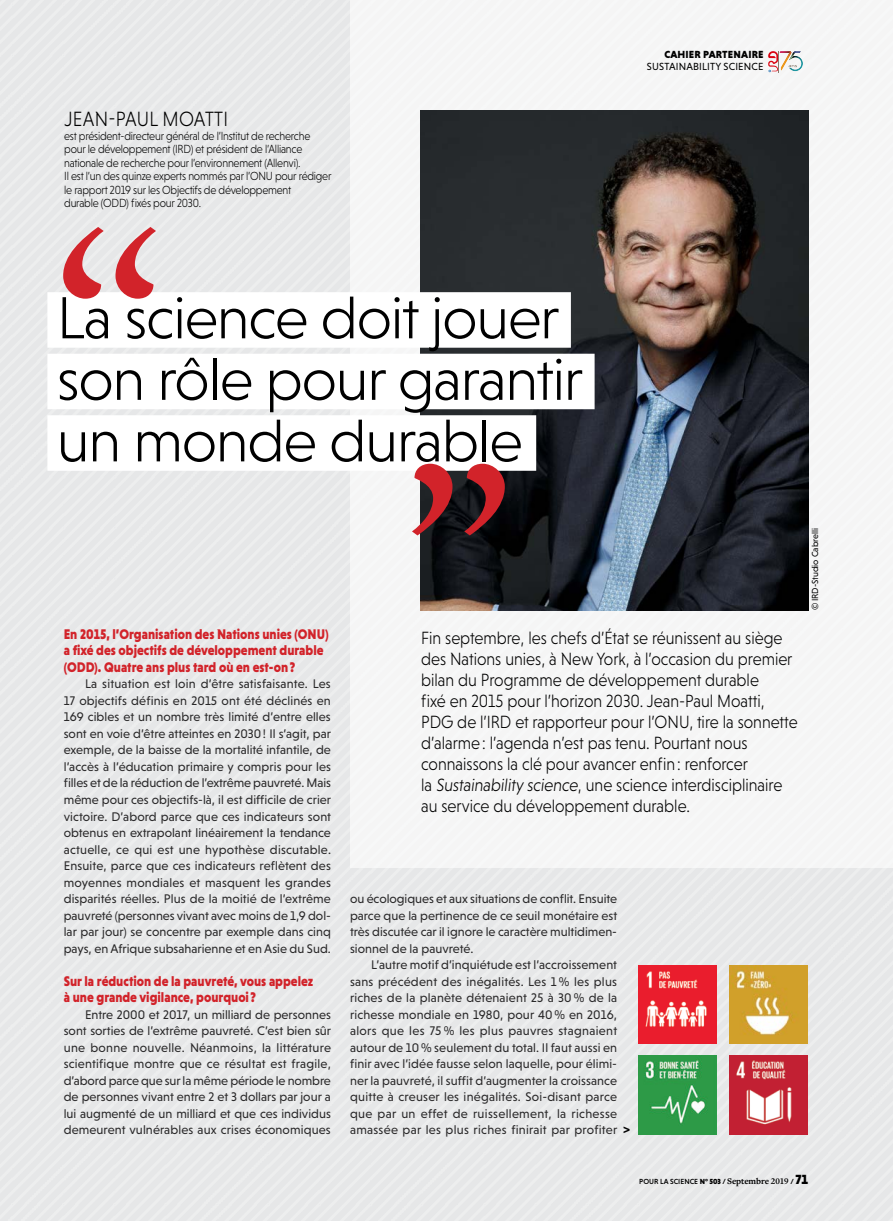
<style>
.page{position:relative;width:893px;height:1221px;background:#fff}
.page>*{position:absolute;margin:0;border:0;box-sizing:border-box;transform-origin:0 0}
.t1{font:300 60.45px/61.5px "Niveau Grotesk";letter-spacing:-.02em;color:#000}
.t2{font:300 21px "Niveau Grotesk";letter-spacing:.015em;color:#000;scale:.9 1}
.t3{font:300 18px/21px "Niveau Grotesk";color:#000;scale:.9 1}
.t4{font:700 14.55px "Niveau Grotesk";color:#000;scale:.9 1}
.t5{font:900 14.25px/16.5px "Niveau Grotesk";color:#d2232a;scale:.9 1}
.t6{font:12.75px/16.5px "Niveau Grotesk";color:#292829;text-align:justify}
.t7{font:300 12px/13.5px "Niveau Grotesk";letter-spacing:-.02em;color:#000;scale:.9 1}
.t8{font:10.5px "Niveau Grotesk";letter-spacing:.015em;color:#000}
.t9{font:900 10.5px "Niveau Grotesk";letter-spacing:.015em;color:#000}
.t10{font:9px "Niveau Grotesk";color:#000}
.t11{font:500 7.5px "Niveau Grotesk";letter-spacing:.005em;color:#000}
.s1{color:#fff}
.s2{font-weight:900}
.s3{font-family:"Freight Text Pro";font-weight:700;font-size:9px}
.s4{font-weight:900;font-size:13.5px}
</style>
<div class="page">
<div style="left:0;top:0;width:893px;height:1220px;background:#e6e7e8"></div>
<div style="left:350px;top:0;width:543px;height:867px;background:#f5f5f5"></div>
<img style="left:421px;top:111px;width:387px;height:499px">
<div style="left:47px;top:292px;width:524px;height:56px;background:#fff"></div>
<div style="left:47px;top:354px;width:548px;height:55px;background:#fff"></div>
<div style="left:47px;top:415px;width:489px;height:56px;background:#fff"></div>
<img style="left:638px;top:965px;width:78px;height:78px">
<img style="left:729px;top:965px;width:79px;height:78px">
<img style="left:638px;top:1055px;width:78px;height:79px">
<img style="left:729px;top:1055px;width:79px;height:79px">
<svg style="left:63px;top:227px;width:93px;height:72px"></svg>
<svg style="left:412px;top:463px;width:93px;height:72px"></svg>
<svg style="left:768px;top:51px;width:33px;height:21px"></svg>
<h2 class="t2" style="left:64px;top:108px;width:183px">JEAN-PAUL MOATTI</h2>
<p class="t7" style="left:64px;top:129px;width:299px">est président-directeur général de l’Institut de recherche pour le développement (IRD) et président de l’Alliance nationale de recherche pour l’environnement (Allenvi).<br>Il est l’un des quinze experts nommés par l’ONU pour rédiger le rapport 2019 sur les Objectifs de développement<br>durable (ODD) fixés pour 2030.</p>
<p class="t9" style="left:664px;top:49px;width:101px">CAHIER PARTENAIRE</p>
<p class="t8" style="left:647px;top:63px;width:118px">SUSTAINABILITY SCIENCE</p>
<h1 class="t1" style="left:57px;top:287px;width:538px">La science doit jouer<span class="s1">. </span>son rôle pour garantir<span class="s1">. </span>un monde durable<span class="s1">.</span></h1>
<p class="t5" style="left:64px;top:626px;width:296px">En 2015, l’Organisation des Nations unies (ONU) a fixé des objectifs de développement durable (ODD). Quatre ans plus tard où en est-on ?</p>
<p class="t6" style="left:64px;top:677px;width:269px;text-indent:21px">La situation est loin d’être satisfaisante. Les 17 objectifs définis en 2015 ont été déclinés en 169 cibles et un nombre très limité d’entre elles sont en voie d’être atteintes en 2030 ! Il s’agit, par exemple, de la baisse de la mortalité infantile, de l’accès à l’éducation primaire y compris pour les filles et de la réduction de l’extrême pauvreté. Mais même pour ces objectifs-là, il est difficile de crier victoire. D’abord parce que ces indicateurs sont obtenus en extrapolant linéairement la tendance actuelle, ce qui est une hypothèse discutable.<br>Ensuite, parce que ces indicateurs reflètent des moyennes mondiales et masquent les grandes disparités réelles. Plus de la moitié de l’extrême pauvreté (personnes vivant avec moins de 1,9 dol&shy;lar par jour) se concentre par exemple dans cinq pays, en Afrique subsaharienne et en Asie du Sud.</p>
<p class="t5" style="left:64px;top:972px;width:279px">Sur la réduction de la pauvreté, vous appelez à une grande vigilance, pourquoi ?</p>
<p class="t6" style="left:64px;top:1007px;width:269px;text-indent:21px">Entre 2000 et 2017, un milliard de personnes sont sorties de l’extrême pauvreté. C’est bien sûr une bonne nouvelle. Néanmoins, la littérature scientifique montre que ce résultat est fragile, d’abord parce que sur la même période le nombre de personnes vivant entre 2 et 3 dollars par jour a lui augmenté de un milliard et que ces individus demeurent vulnérables aux crises économiques</p>
<p class="t3" style="left:421px;top:627px;width:420px">Fin septembre, les chefs d’État se réunissent au siège des Nations unies, à New York, à l’occasion du premier bilan du Programme de développement durable<br>fixé en 2015 pour l’horizon 2030. Jean-Paul Moatti, PDG de l’IRD et rapporteur pour l’ONU, tire la sonnette d’alarme : l’agenda n’est pas tenu. Pourtant nous connaissons la clé pour avancer enfin : renforcer<br>la Sustainability science, une science interdisciplinaire au service du développement durable.</p>
<p class="t10" style="left:812px;top:610px;width:84px;rotate:-90deg">© IRD-Studio Cabrelli</p>
<p class="t6" style="left:350px;top:891px;width:269px">ou écologiques et aux situations de conflit. Ensuite parce que la pertinence de ce seuil monétaire est très discutée car il ignore le caractère multidimen&shy;sionnel de la pauvreté.</p>
<p class="t6" style="left:350px;top:957px;width:269px;text-indent:21px">L’autre motif d’inquiétude est l’accroissement sans précédent des inégalités. Les 1 % les plus riches de la planète détenaient 25 à 30 % de la richesse mondiale en 1980, pour 40 % en 2016, alors que les 75 % les plus pauvres stagnaient autour de 10 % seulement du total. Il faut aussi en finir avec l’idée fausse selon laquelle, pour élimi&shy;ner la pauvreté, il suffit d’augmenter la croissance quitte à creuser les inégalités. Soi-disant parce que par un effet de ruissellement, la richesse amassée par les plus riches finirait par profiter</p>
<p class="t4" style="left:623px;top:1120px;width:9px">&gt;</p>
<p class="t11" style="left:639px;top:1177px;width:170px">POUR LA SCIENCE <span class="s2">N° 503 /</span> <span class="s3">Septembre 2019</span> <span class="s2">/</span> <span class="s4">71</span></p>
</div>
